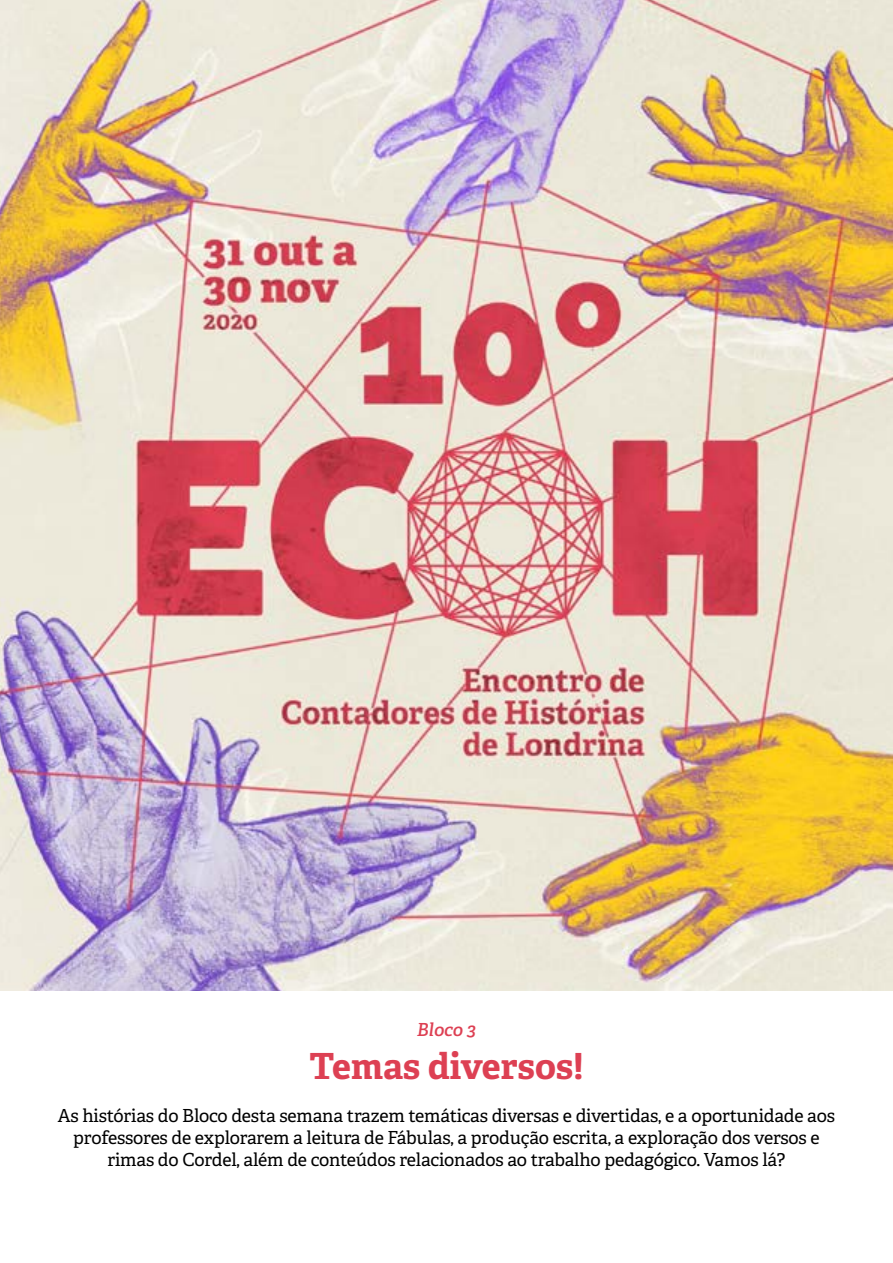
<style>
.page{position:relative;width:893px;height:1263px;background:#fff}
.page>*{position:absolute;margin:0;border:0;box-sizing:border-box;transform-origin:0 0}
.t1{font:700 36px "Adelle";letter-spacing:-.005em;color:#dd4053}
.t2{font:18px/21.6px "Adelle";letter-spacing:-.01em;color:#000;text-align:center}
.t3{font:italic 600 18px "Adelle";color:#dd4053}
</style>
<div class="page">
<img style="left:0;top:0;width:893px;height:990px">
<p class="t3" style="left:417px;top:1018px;width:61px">Bloco 3</p>
<h1 class="t1" style="left:310px;top:1043px;width:275px">Temas diversos!</h1>
<p class="t2" style="left:58px;top:1105px;width:779px">As histórias do Bloco desta semana trazem temáticas diversas e divertidas, e a oportunidade aos professores de explorarem a leitura de Fábulas, a produção escrita, a exploração dos versos e rimas do Cordel, além de conteúdos relacionados ao trabalho pedagógico. Vamos lá?</p>
</div>
